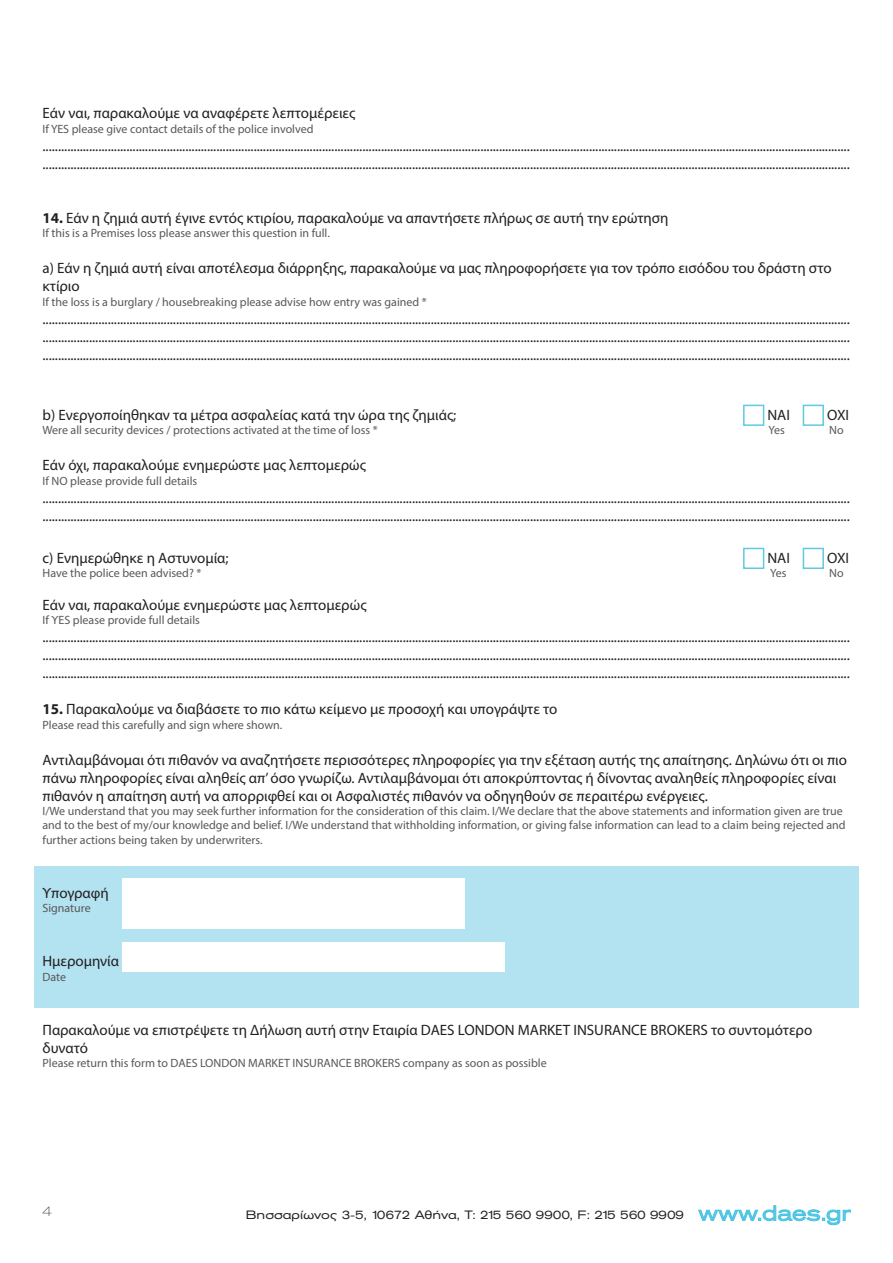
<style>
.page{position:relative;width:893px;height:1263px;background:#fff}
.page>*{position:absolute;margin:0;border:0;box-sizing:border-box;transform-origin:0 0}
.t1{font:15px/18px "Myriad Pro";color:#231f20}
.t2{font:100 expanded 13.5px "Akzidenz Grotesk BE Greek";color:#231f20}
.t3{font:12px/14.4px "Myriad Pro";color:#57585a}
.t4{font:expanded 12px "Akzidenz Grotesk BE Greek";color:#231f20}
.s1{font-weight:700}
</style>
<div class="page">
<svg style="left:698px;top:1205px;width:153px;height:20px"></svg>
<div style="left:34px;top:866px;width:825px;height:141px;background:#b3e2f1"></div>
<div style="left:122px;top:878px;width:343px;height:50px;background:#fff"></div>
<div style="left:122px;top:943px;width:383px;height:29px;background:#fff"></div>
<div style="left:743px;top:405px;width:21px;height:21px;border:2px solid #5fcae3"></div>
<div style="left:803px;top:405px;width:21px;height:21px;border:2px solid #5fcae3"></div>
<div style="left:743px;top:548px;width:21px;height:21px;border:2px solid #5fcae3"></div>
<div style="left:803px;top:548px;width:21px;height:21px;border:2px solid #5fcae3"></div>
<p class="t1" style="left:43px;top:104px;width:314px">Εάν ναι, παρακαλούμε να αναφέρετε λεπτομέρειες</p>
<p class="t3" style="left:43px;top:121px;width:273px">If YES please give contact details of the police involved</p>
<p class="t1" style="left:43px;top:137px;width:809px">.................................................................................................................................................................................................................................................................... ....................................................................................................................................................................................................................................................................</p>
<p class="t1" style="left:43px;top:209px;width:628px"><span class="s1">14.</span> Εάν η ζημιά αυτή έγινε εντός κτιρίου, παρακαλούμε να απαντήσετε πλήρως σε αυτή την ερώτηση</p>
<p class="t3" style="left:43px;top:226px;width:289px">If this is a Premises loss please answer this question in full.</p>
<p class="t1" style="left:43px;top:259px;width:791px">a) Εάν η ζημιά αυτή είναι αποτέλεσμα διάρρηξης, παρακαλούμε να μας πληροφορήσετε για τον τρόπο εισόδου του δράστη στο κτίριο</p>
<p class="t3" style="left:43px;top:294px;width:386px">If the loss is a burglary / housebreaking please advise how entry was gained *</p>
<p class="t1" style="left:43px;top:309px;width:809px;text-align:justify">.................................................................................................................................................................................................................................................................... .................................................................................................................................................................................................................................................................... ....................................................................................................................................................................................................................................................................</p>
<p class="t1" style="left:43px;top:406px;width:415px">b) Ενεργοποίηθηκαν τα μέτρα ασφαλείας κατά την ώρα της ζημιάς;</p>
<p class="t1" style="left:767px;top:406px;width:24px">ΝΑΙ</p>
<p class="t1" style="left:827px;top:406px;width:24px">ΟΧΙ</p>
<p class="t3" style="left:43px;top:423px;width:337px">Were all security devices / protections activated at the time of loss *</p>
<p class="t3" style="left:769px;top:423px;width:18px">Yes</p>
<p class="t3" style="left:829px;top:423px;width:16px">No</p>
<p class="t1" style="left:43px;top:456px;width:325px">Εάν όχι, παρακαλούμε ενημερώστε μας λεπτομερώς</p>
<p class="t3" style="left:43px;top:473px;width:156px">If NO please provide full details</p>
<p class="t1" style="left:43px;top:488px;width:809px">.................................................................................................................................................................................................................................................................... ....................................................................................................................................................................................................................................................................</p>
<p class="t1" style="left:43px;top:549px;width:188px">c) Ενημερώθηκε η Αστυνομία;</p>
<p class="t1" style="left:767px;top:549px;width:24px">ΝΑΙ</p>
<p class="t1" style="left:827px;top:549px;width:24px">ΟΧΙ</p>
<p class="t3" style="left:43px;top:566px;width:160px">Have the police been advised? *</p>
<p class="t3" style="left:770px;top:566px;width:18px">Yes</p>
<p class="t3" style="left:829px;top:566px;width:16px">No</p>
<p class="t1" style="left:43px;top:595px;width:326px">Εάν ναι, παρακαλούμε ενημερώστε μας λεπτομερώς</p>
<p class="t3" style="left:43px;top:613px;width:159px">If ΥΕS please provide full details</p>
<p class="t1" style="left:43px;top:628px;width:809px;text-align:justify">.................................................................................................................................................................................................................................................................... .................................................................................................................................................................................................................................................................... ....................................................................................................................................................................................................................................................................</p>
<p class="t1" style="left:43px;top:700px;width:516px"><span class="s1">15.</span> Παρακαλούμε να διαβάσετε το πιο κάτω κείμενο με προσοχή και υπογράψτε το</p>
<p class="t3" style="left:43px;top:717px;width:241px">Please read this carefully and sign where shown.</p>
<p class="t1" style="left:43px;top:750px;width:806px">Αντιλαμβάνομαι ότι πιθανόν να αναζητήσετε περισσότερες πληροφορίες για την εξέταση αυτής της απαίτησης. Δηλώνω ότι οι πιο πάνω πληροφορίες είναι αληθείς απ’ όσο γνωρίζω. Αντιλαμβάνομαι ότι αποκρύπτοντας ή δίνοντας αναληθείς πληροφορίες είναι πιθανόν η απαίτηση αυτή να απορριφθεί και οι Ασφαλιστές πιθανόν να οδηγηθούν σε περαιτέρω ενέργειες.</p>
<p class="t3" style="left:43px;top:804px;width:805px">I/We understand that you may seek further information for the consideration of this claim. I/We declare that the above statements and information given are true and to the best of my/our knowledge and belief. I/We understand that withholding information, or giving false information can lead to a claim being rejected and further actions being taken by underwriters.</p>
<p class="t1" style="left:43px;top:883px;width:68px">Υπογραφή</p>
<p class="t3" style="left:43px;top:901px;width:50px">Signature</p>
<p class="t1" style="left:43px;top:952px;width:78px">Ημερομηνία</p>
<p class="t3" style="left:43px;top:969px;width:25px">Date</p>
<p class="t1" style="left:43px;top:1020px;width:771px">Παρακαλούμε να επιστρέψετε τη Δήλωση αυτή στην Εταιρία DAES LONDON MARKET INSURANCE BROKERS το συντομότερο δυνατό</p>
<p class="t3" style="left:43px;top:1056px;width:506px">Please return this form to DAES LONDON MARKET INSURANCE BROKERS company as soon as possible</p>
<p class="t2" style="left:43px;top:1203px;width:11px">4</p>
<p class="t4" style="left:246px;top:1208px;width:440px">Βησσαρίωνος 3-5, 10672 Αθήνα, T: 215 560 9900, F: 215 560 9909</p>
</div>
